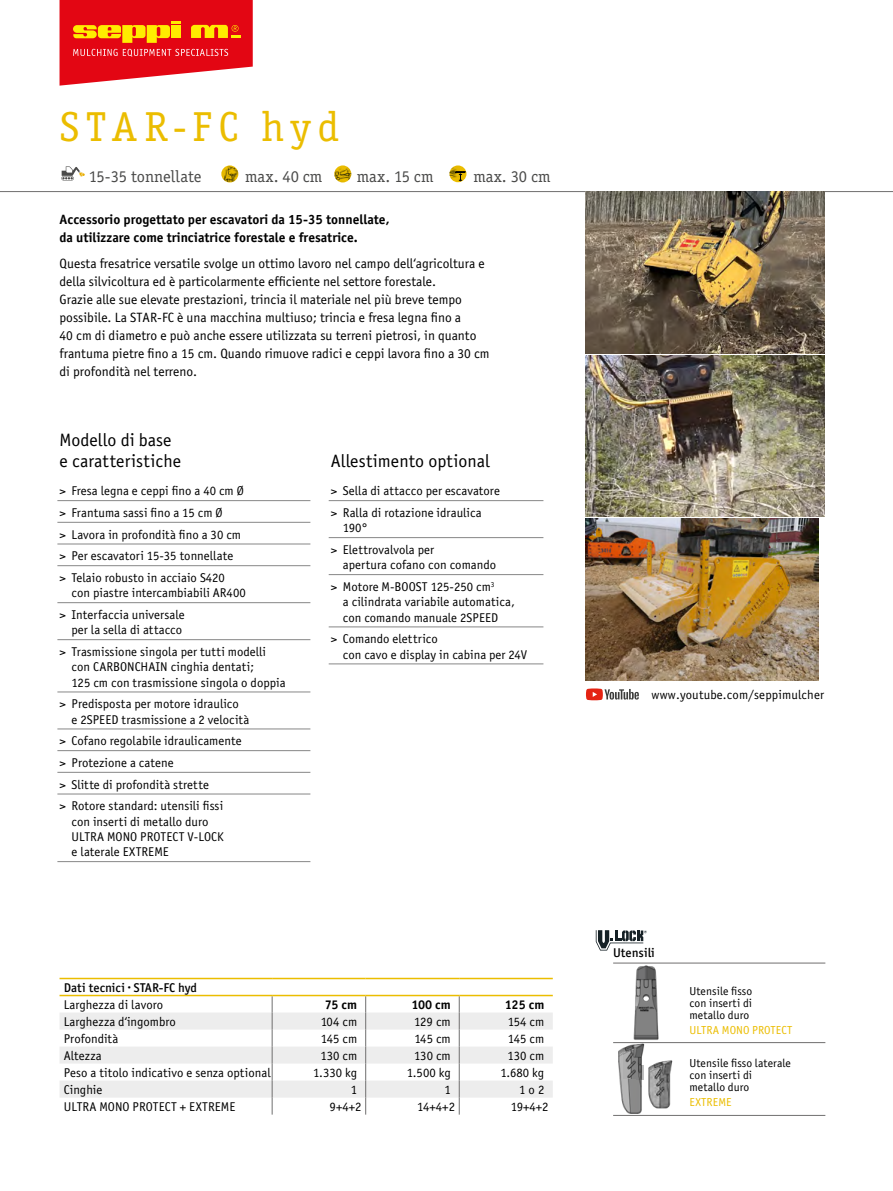
<style>
.page{position:relative;width:893px;height:1191px;background:#fff}
.page>*{position:absolute;margin:0;border:0;box-sizing:border-box;transform-origin:0 0}
.t1{font:42px "Officina Serif ITC";letter-spacing:.15em;color:#ebbd00}
.t2{font:18px/21.6px "Officina Sans Book ITC";color:#000}
.t3{font:16.5px "Officina Serif ITC";color:#4a4a49}
.t4{font:13.5px/18px "Officina Sans Book ITC";color:#000}
.t5{font:13.5px/18px "Officina Sans Bold ITC";color:#000}
.t6{font:12.75px/21.8px "Officina Sans Book ITC";color:#000}
.t7{font:12.75px "Officina Sans Medium ITC";color:#000}
.t8{font:12.75px "Officina Sans Bold ITC";color:#000}
.t9{font:11.7px/12px "Officina Sans Book ITC";color:#000}
.t10{font:11.7px "Officina Sans Book ITC";color:#ebbd00}
</style>
<div class="page">
<svg style="left:60px;top:0;width:193px;height:86px;background:#e93f30"></svg>
<hr style="left:0;top:191px;width:893px;height:1px;background:#706f6f">
<img style="left:586px;top:355px;width:238px;height:162px">
<img style="left:586px;top:192px;width:238px;height:161px">
<svg style="left:586px;top:688px;width:53px;height:12px"></svg>
<img style="left:586px;top:519px;width:233px;height:161px">
<hr style="left:61px;top:176px;width:13px;height:4px;background:#b1b1b0;border-radius:2px">
<svg style="left:62px;top:166px;width:23px;height:14px"></svg>
<img style="left:334px;top:165px;width:17px;height:17px;border-radius:9px">
<img style="left:221px;top:165px;width:17px;height:17px">
<div style="left:449px;top:165px;width:17px;height:17px;background:#ebbd00;border-radius:50%"></div>
<img style="left:449px;top:165px;width:11px;height:16px">
<svg style="left:455px;top:171px;width:11px;height:11px"></svg>
<hr style="left:613px;top:1115px;width:212px;height:1px;background:#706f6f">
<hr style="left:613px;top:1042px;width:212px;height:1px;background:#706f6f">
<img style="left:634px;top:965px;width:25px;height:75px">
<hr style="left:613px;top:962px;width:212px;height:1px;background:#706f6f">
<img style="left:617px;top:1043px;width:27px;height:71px">
<img style="left:624px;top:1043px;width:21px;height:35px">
<img style="left:637px;top:1065px;width:6px;height:14px">
<img style="left:648px;top:1060px;width:25px;height:49px">
<svg style="left:596px;top:930px;width:51px;height:20px"></svg>
<hr style="left:57px;top:500px;width:253px;height:1px;background:#878787">
<hr style="left:57px;top:522px;width:253px;height:1px;background:#878787">
<hr style="left:57px;top:544px;width:253px;height:1px;background:#878787">
<hr style="left:57px;top:565px;width:253px;height:1px;background:#878787">
<hr style="left:57px;top:602px;width:253px;height:1px;background:#878787">
<hr style="left:57px;top:639px;width:253px;height:1px;background:#878787">
<hr style="left:57px;top:691px;width:253px;height:1px;background:#878787">
<hr style="left:57px;top:728px;width:253px;height:1px;background:#878787">
<hr style="left:57px;top:750px;width:253px;height:1px;background:#878787">
<hr style="left:57px;top:772px;width:253px;height:1px;background:#878787">
<hr style="left:57px;top:793px;width:253px;height:1px;background:#878787">
<hr style="left:57px;top:861px;width:253px;height:1px;background:#878787">
<hr style="left:329px;top:500px;width:214px;height:1px;background:#878787">
<hr style="left:329px;top:537px;width:214px;height:1px;background:#878787">
<hr style="left:329px;top:574px;width:214px;height:1px;background:#878787">
<hr style="left:329px;top:626px;width:214px;height:1px;background:#878787">
<hr style="left:329px;top:663px;width:214px;height:1px;background:#878787">
<svg style="left:60px;top:996px;width:493px;height:118px"></svg>
<hr style="left:60px;top:977px;width:212px;height:2px;background:#ebbd00">
<hr style="left:272px;top:977px;width:94px;height:2px;background:#ebbd00">
<hr style="left:366px;top:977px;width:93px;height:2px;background:#ebbd00">
<hr style="left:459px;top:977px;width:94px;height:2px;background:#ebbd00">
<hr style="left:272px;top:994px;width:94px;height:2px;background:#ebbd00">
<hr style="left:366px;top:994px;width:93px;height:2px;background:#ebbd00">
<hr style="left:459px;top:994px;width:94px;height:2px;background:#ebbd00">
<hr style="left:60px;top:994px;width:212px;height:2px;background:#ebbd00">
<h1 class="t1" style="left:60px;top:100px;width:281px">STAR-FC hyd</h1>
<p class="t3" style="left:89px;top:166px;width:114px">15-35 tonnellate</p>
<p class="t3" style="left:245px;top:166px;width:79px">max. 40 cm</p>
<p class="t3" style="left:357px;top:166px;width:78px">max. 15 cm</p>
<p class="t3" style="left:473px;top:166px;width:79px">max. 30 cm</p>
<p class="t5" style="left:60px;top:209px;width:332px">Accessorio progettato per escavatori da 15-35 tonnellate, da utilizzare come trinciatrice forestale e fresatrice.</p>
<p class="t4" style="left:60px;top:254px;width:432px">Questa fresatrice versatile svolge un ottimo lavoro nel campo dell‘agricoltura e della silvicoltura ed è particolarmente efficiente nel settore forestale.<br>Grazie alle sue elevate prestazioni, trincia il materiale nel più breve tempo possibile. La STAR-FC è una macchina multiuso; trincia e fresa legna fino a<br>40 cm di diametro e può anche essere utilizzata su terreni pietrosi, in quanto frantuma pietre fino a 15 cm. Quando rimuove radici e ceppi lavora fino a 30 cm di profondità nel terreno.</p>
<h2 class="t2" style="left:60px;top:428px;width:123px">Modello di base e caratteristiche</h2>
<p class="t6" style="left:60px;top:479px;width:186px">&gt; Fresa legna e ceppi fino a 40 cm Ø &gt; Frantuma sassi fino a 15 cm Ø<br>&gt; Lavora in profondità fino a 30 cm &gt; Per escavatori 15-35 tonnellate<br>&gt; Telaio robusto in acciaio S420</p>
<p class="t6" style="left:60px;top:582px;width:188px;text-indent:12px">con piastre intercambiabili AR400 &gt; Interfaccia universale</p>
<p class="t6" style="left:60px;top:618px;width:208px;text-indent:12px">per la sella di attacco<br>&gt; Trasmissione singola per tutti modelli</p>
<p class="t6" style="left:72px;top:659px;width:216px;line-height:15.3px">con CARBONCHAIN cinghia dentati;<br>125 cm con trasmissione singola o doppia</p>
<p class="t6" style="left:72px;top:696px;width:179px;line-height:15.3px;text-indent:-12px">&gt; Predisposta per motore idraulico<br>e 2SPEED trasmissione a 2 velocità</p>
<p class="t6" style="left:60px;top:729px;width:184px">&gt; Cofano regolabile idraulicamente &gt; Protezione a catene<br>&gt; Slitte di profondità strette<br>&gt; Rotore standard: utensili fissi</p>
<p class="t6" style="left:72px;top:813px;width:154px;line-height:15.3px">con inserti di metallo duro<br>ULTRA MONO PROTECT V-LOCK e laterale EXTREME</p>
<h2 class="t2" style="left:331px;top:450px;width:160px">Allestimento optional</h2>
<p class="t6" style="left:331px;top:479px;width:171px">&gt; Sella di attacco per escavatore &gt; Ralla di rotazione idraulica</p>
<p class="t6" style="left:331px;top:516px;width:105px;text-indent:12px">190°<br>&gt; Elettrovalvola per</p>
<p class="t6" style="left:331px;top:554px;width:167px;text-align:right">apertura cofano con comando<br>&gt; Motore M-BOOST 125-250 cm<sup>3</sup></p>
<p class="t6" style="left:343px;top:594px;width:173px;line-height:15.3px">a cilindrata variabile automatica, con comando manuale 2SPEED</p>
<p class="t6" style="left:343px;top:631px;width:186px;line-height:15.3px;text-indent:-12px">&gt; Comando elettrico<br>con cavo e display in cabina per 24V</p>
<p class="t7" style="left:64px;top:978px;width:135px">Dati tecnici · STAR-FC hyd</p>
<p class="t6" style="left:64px;top:993px;width:101px">Larghezza di lavoro</p>
<p class="t8" style="left:325px;top:996px;width:34px">75 cm</p>
<p class="t8" style="left:411px;top:996px;width:41px">100 cm</p>
<p class="t8" style="left:505px;top:996px;width:41px">125 cm</p>
<p class="t6" style="left:64px;top:1010px;width:114px">Larghezza d‘ingombro</p>
<p class="t6" style="left:321px;top:1010px;width:38px">104 cm</p>
<p class="t6" style="left:414px;top:1010px;width:38px">129 cm</p>
<p class="t6" style="left:508px;top:1010px;width:38px">154 cm</p>
<p class="t6" style="left:64px;top:1027px;width:56px">Profondità</p>
<p class="t6" style="left:321px;top:1027px;width:38px">145 cm</p>
<p class="t6" style="left:414px;top:1027px;width:38px">145 cm</p>
<p class="t6" style="left:508px;top:1027px;width:38px">145 cm</p>
<p class="t6" style="left:64px;top:1044px;width:39px">Altezza</p>
<p class="t6" style="left:321px;top:1044px;width:38px">130 cm</p>
<p class="t6" style="left:414px;top:1044px;width:38px">130 cm</p>
<p class="t6" style="left:508px;top:1044px;width:38px">130 cm</p>
<p class="t6" style="left:64px;top:1061px;width:208px">Peso a titolo indicativo e senza optional</p>
<p class="t6" style="left:313px;top:1061px;width:46px">1.330 kg</p>
<p class="t6" style="left:407px;top:1061px;width:46px">1.500 kg</p>
<p class="t6" style="left:500px;top:1061px;width:46px">1.680 kg</p>
<p class="t6" style="left:64px;top:1078px;width:40px">Cinghie</p>
<p class="t6" style="left:351px;top:1078px;width:8px">1</p>
<p class="t6" style="left:444px;top:1078px;width:8px">1</p>
<p class="t6" style="left:519px;top:1078px;width:27px">1 o 2</p>
<p class="t6" style="left:64px;top:1095px;width:173px">ULTRA MONO PROTECT + EXTREME</p>
<p class="t6" style="left:330px;top:1095px;width:33px">9+4+2</p>
<p class="t6" style="left:417px;top:1095px;width:39px">14+4+2</p>
<p class="t6" style="left:511px;top:1095px;width:39px">19+4+2</p>
<p class="t6" style="left:652px;top:683px;width:174px">www.youtube.com/seppimulcher</p>
<p class="t7" style="left:613px;top:944px;width:43px">Utensili</p>
<p class="t9" style="left:689px;top:984px;width:64px;text-align:justify">Utensile fisso con inserti di metallo duro</p>
<p class="t10" style="left:689px;top:1022px;width:105px">ULTRA MONO PROTECT</p>
<p class="t9" style="left:689px;top:1057px;width:103px">Utensile fisso laterale con inserti di<br>metallo duro</p>
<p class="t10" style="left:689px;top:1094px;width:44px">EXTREME</p>
</div>
